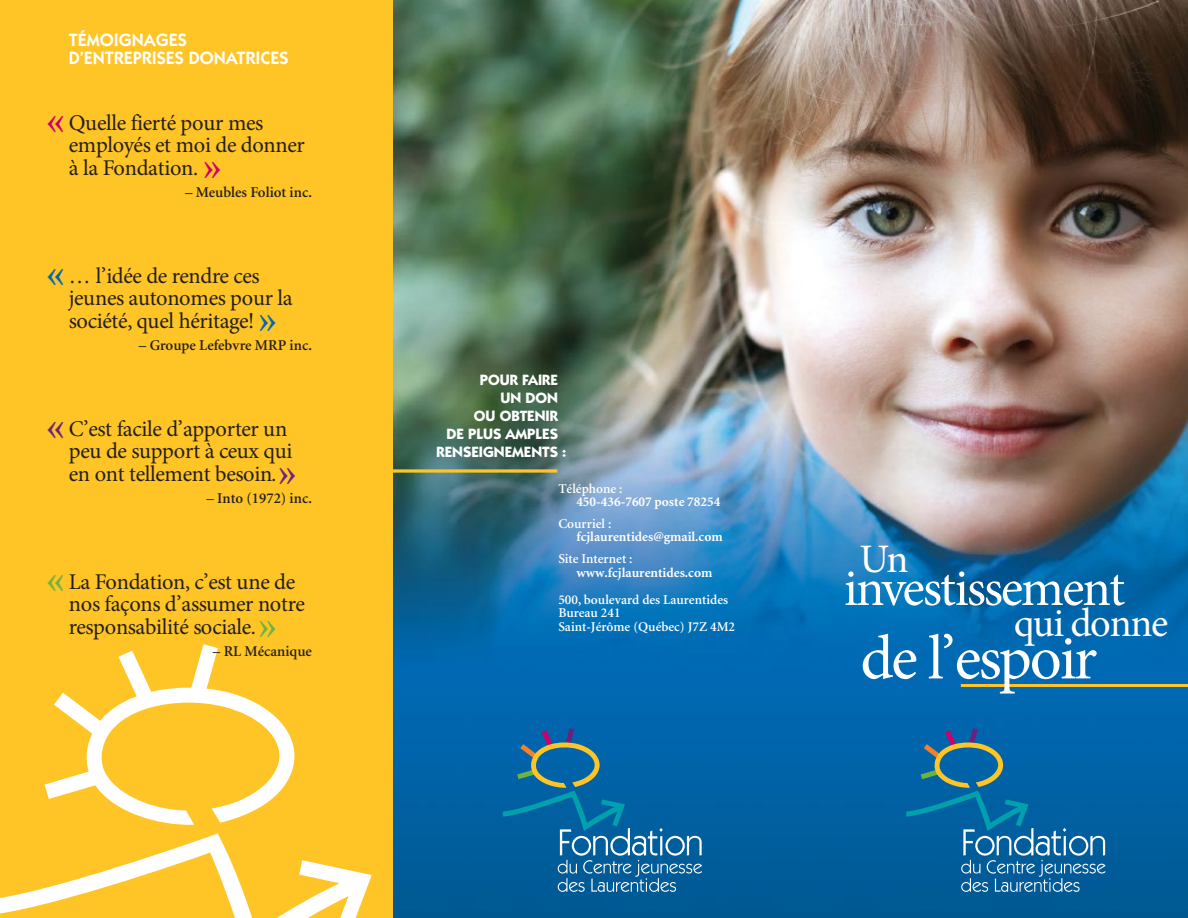
<style>
.page{position:relative;width:1188px;height:918px;background:#fff}
.page>*{position:absolute;margin:0;border:0;box-sizing:border-box;transform-origin:0 0}
.t1{font:63px "Minion Pro";letter-spacing:-.04em;color:#fff}
.t2{font:52.5px "Minion Pro";letter-spacing:-.04em;color:#fff}
.t3{font:45px "Minion Pro";color:#ca006c}
.t4{font:45px "Minion Pro";color:#0067b1}
.t5{font:45px "Minion Pro";color:#6c217f}
.t6{font:45px "Minion Pro";color:#6cb33f}
.t7{font:40.5px "Minion Pro";letter-spacing:-.035em;color:#fff}
.t8{font:22.5px/22.5px "Minion Pro";letter-spacing:-.015em;color:#231f20}
.t9{font:600 18px/18px "ITC Kabel Std";color:#fff}
.t10{font:600 15px "Minion";color:#231f20}
.t11{font:700 15px "ITC Kabel Std";color:#fff}
.t12{font:600 13.5px/13.5px "Minion";color:#fff}
.t13{font:700 13.5px "Minion";color:#fff}
.s1{font-style:italic}
</style>
<div class="page">
<img style="left:392px;top:0;width:796px;height:918px">
<div style="left:0;top:0;width:392px;height:918px;background:#ffc425"></div>
<svg style="left:906px;top:728px;width:200px;height:164px;background:#146ca3"></svg>
<svg style="left:503px;top:728px;width:199px;height:164px;background:#156ca3"></svg>
<svg style="left:0;top:833px;width:372px;height:85px"></svg>
<svg style="left:45px;top:644px;width:250px;height:181px"></svg>
<hr style="left:961px;top:684px;width:227px;height:3px;background:#ffc425">
<svg style="left:392px;top:469px;width:165px;height:4px"></svg>
<p class="t9" style="left:69px;top:30px;width:221px">TÉMOIGNAGES<br>D’ENTREPRISES DONATRICES</p>
<p class="t8" style="left:69px;top:112px;width:237px">Quelle fierté pour mes employés et moi de donner à la Fondation.</p>
<p class="t10" style="left:185px;top:185px;width:128px">– Meubles Foliot inc.</p>
<h3 class="t3" style="left:46px;top:89px;width:21px">«</h3>
<h3 class="t3" style="left:202px;top:135px;width:22px">»</h3>
<p class="t8" style="left:69px;top:265px;width:225px">… l’idée de rendre ces jeunes autonomes pour la société, quel héritage!</p>
<p class="t10" style="left:139px;top:338px;width:175px">– Groupe Lefebvre MRP inc.</p>
<h3 class="t4" style="left:46px;top:242px;width:21px">«</h3>
<h3 class="t4" style="left:258px;top:288px;width:22px">»</h3>
<p class="t8" style="left:69px;top:418px;width:225px">C’est facile d’apporter un peu de support à ceux qui en ont tellement besoin<span class="s1">.</span></p>
<p class="t10" style="left:206px;top:491px;width:107px">– Into (1972) inc.</p>
<h3 class="t5" style="left:46px;top:395px;width:21px">«</h3>
<h3 class="t5" style="left:277px;top:441px;width:22px">»</h3>
<p class="t8" style="left:69px;top:571px;width:238px">La Fondation, c’est une de nos façons d’assumer notre responsabilité sociale.</p>
<p class="t10" style="left:213px;top:644px;width:100px">– RL Mécanique</p>
<h3 class="t6" style="left:46px;top:548px;width:21px">«</h3>
<h3 class="t6" style="left:258px;top:594px;width:22px">»</h3>
<p class="t11" style="left:480px;top:371px;width:80px">POUR FAIRE</p>
<p class="t11" style="left:501px;top:389px;width:59px">UN DON</p>
<p class="t11" style="left:474px;top:407px;width:86px">OU OBTENIR</p>
<p class="t11" style="left:446px;top:425px;width:113px">DE PLUS AMPLES</p>
<p class="t11" style="left:436px;top:443px;width:131px">RENSEIGNEMENTS :</p>
<p class="t12" style="left:558px;top:482px;width:66px">Téléphone :</p>
<p class="t13" style="left:576px;top:495px;width:145px">450-436-7607 poste 78254</p>
<p class="t12" style="left:558px;top:517px;width:55px">Courriel :</p>
<p class="t13" style="left:576px;top:530px;width:148px">fcjlaurentides@gmail.com</p>
<p class="t12" style="left:558px;top:552px;width:76px">Site Internet :</p>
<p class="t13" style="left:576px;top:565px;width:138px">www.fcjlaurentides.com</p>
<p class="t12" style="left:558px;top:593px;width:178px">500, boulevard des Laurentides<br>Bureau 241<br>Saint-Jérôme (Québec) J7Z 4M2</p>
<h3 class="t7" style="left:860px;top:532px;width:51px">Un</h3>
<h2 class="t2" style="left:844px;top:553px;width:283px">investissement</h2>
<h3 class="t7" style="left:1014px;top:596px;width:156px">qui donne</h3>
<h1 class="t1" style="left:860px;top:616px;width:238px">de l’espoir</h1>
</div>
